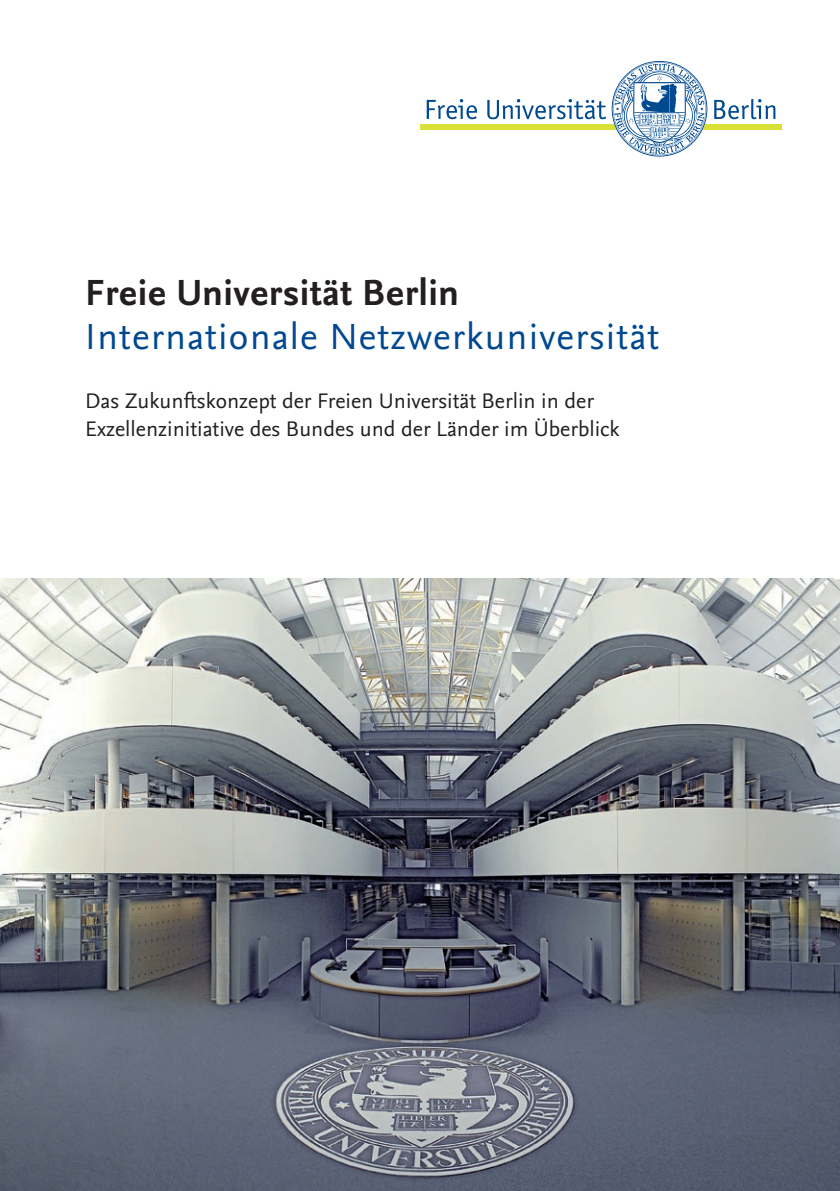
<style>
.page{position:relative;width:840px;height:1191px;background:#fff}
.page>*{position:absolute;margin:0;border:0;box-sizing:border-box;transform-origin:0 0}
.t1{font:38px "Nexus Sans OT";letter-spacing:.03em;color:#014890}
.t2{font:700 38px "Nexus Sans OT";letter-spacing:.01em;color:#231f20}
.t3{font:22px/28px "Nexus Sans OT";color:#231f20}
</style>
<div class="page">
<img style="left:0;top:578px;width:839px;height:613px">
<svg style="left:426px;top:99px;width:50px;height:20px"></svg>
<svg style="left:487px;top:99px;width:118px;height:20px"></svg>
<svg style="left:714px;top:99px;width:61px;height:20px"></svg>
<div style="left:420px;top:125px;width:361px;height:5px;background:#d9e139"></div>
<svg style="left:611px;top:61px;width:96px;height:96px"></svg>
<h1 class="t2" style="left:85px;top:268px;width:375px">Freie Universität Berlin</h1>
<h1 class="t1" style="left:85px;top:312px;width:575px">Internationale Netzwerkuniversität</h1>
<p class="t3" style="left:85px;top:386px;width:535px">Das Zukunftskonzept der Freien Universität Berlin in der<br>Exzellenzinitiative des Bundes und der Länder im Überblick</p>
</div>
